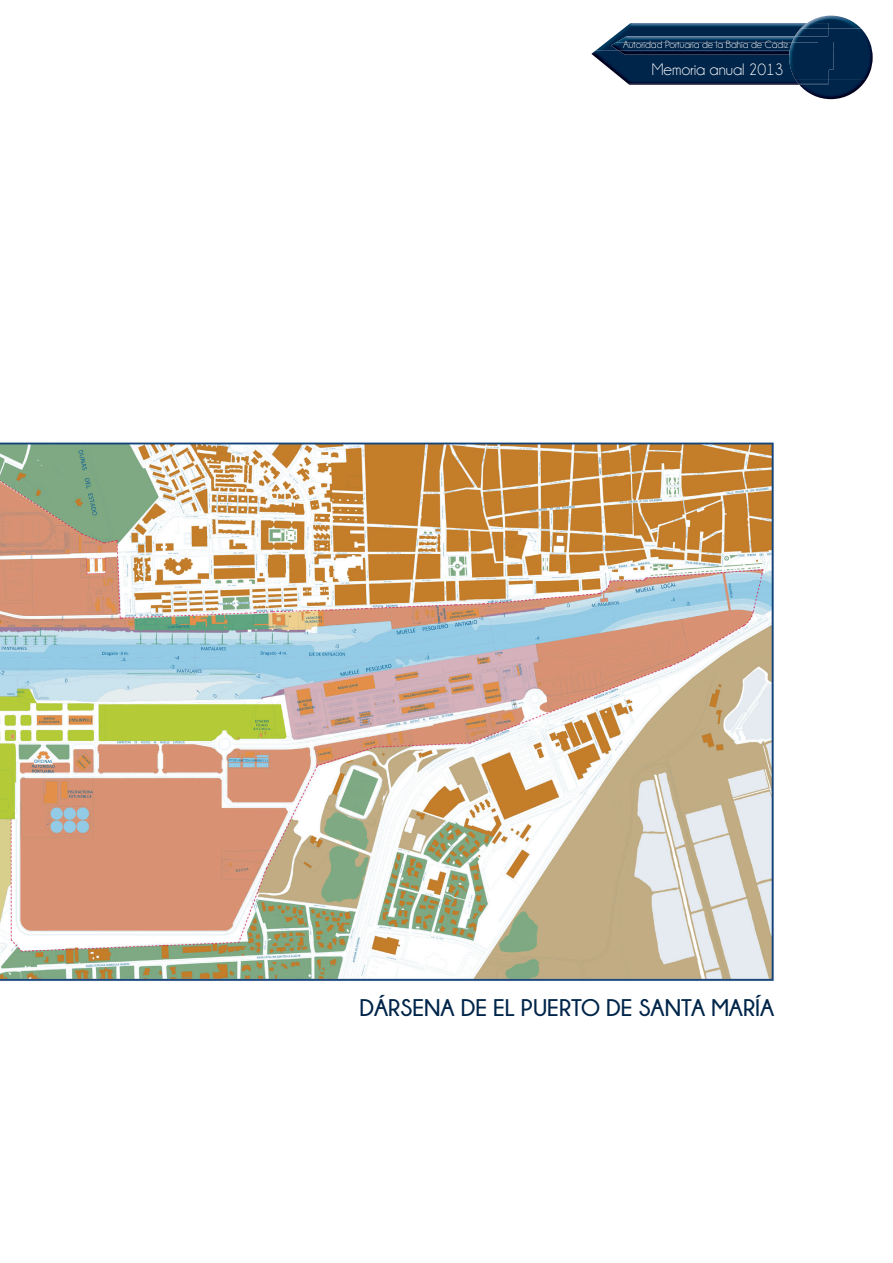
<style>
.page{position:relative;width:893px;height:1263px;background:#fff}
.page>*{position:absolute;margin:0;border:0;box-sizing:border-box;transform-origin:0 0}
.t1{font:700 24px "Champagne&Limousines";color:#00254a}
.t2{font:16.65px "Champagne&Limousines";color:#fff}
.t3{font:10.5px "Champagne&Limousines";color:#fff}
</style>
<div class="page">
<img style="left:595px;top:23px;width:206px;height:28px">
<img style="left:628px;top:84px;width:171px;height:1px">
<img style="left:591px;top:51px;width:204px;height:33px">
<img style="left:616px;top:36px;width:173px;height:7px">
<img style="left:624px;top:54px;width:165px;height:1px">
<img style="left:611px;top:43px;width:178px;height:8px">
<img style="left:619px;top:51px;width:170px;height:3px">
<img style="left:807px;top:16px;width:54px;height:13px">
<img style="left:801px;top:23px;width:27px;height:6px">
<img style="left:799px;top:43px;width:74px;height:56px">
<img style="left:795px;top:79px;width:33px;height:5px">
<img style="left:828px;top:29px;width:42px;height:50px">
<img style="left:828px;top:66px;width:5px;height:4px">
<img style="left:795px;top:29px;width:33px;height:7px">
<img style="left:790px;top:66px;width:38px;height:13px">
<img style="left:818px;top:66px;width:10px;height:4px">
<svg style="left:789px;top:36px;width:44px;height:30px"></svg>
<img style="left:0;top:442px;width:774px;height:539px">
<p class="t3" style="left:623px;top:40px;width:167px">Autoridad Portuaria de la Bahía de Cádiz</p>
<p class="t2" style="left:652px;top:61px;width:133px">Memoria anual 2013</p>
<p class="t1" style="left:359px;top:994px;width:416px">DÁRSENA DE EL PUERTO DE SANTA MARÍA</p>
</div>
